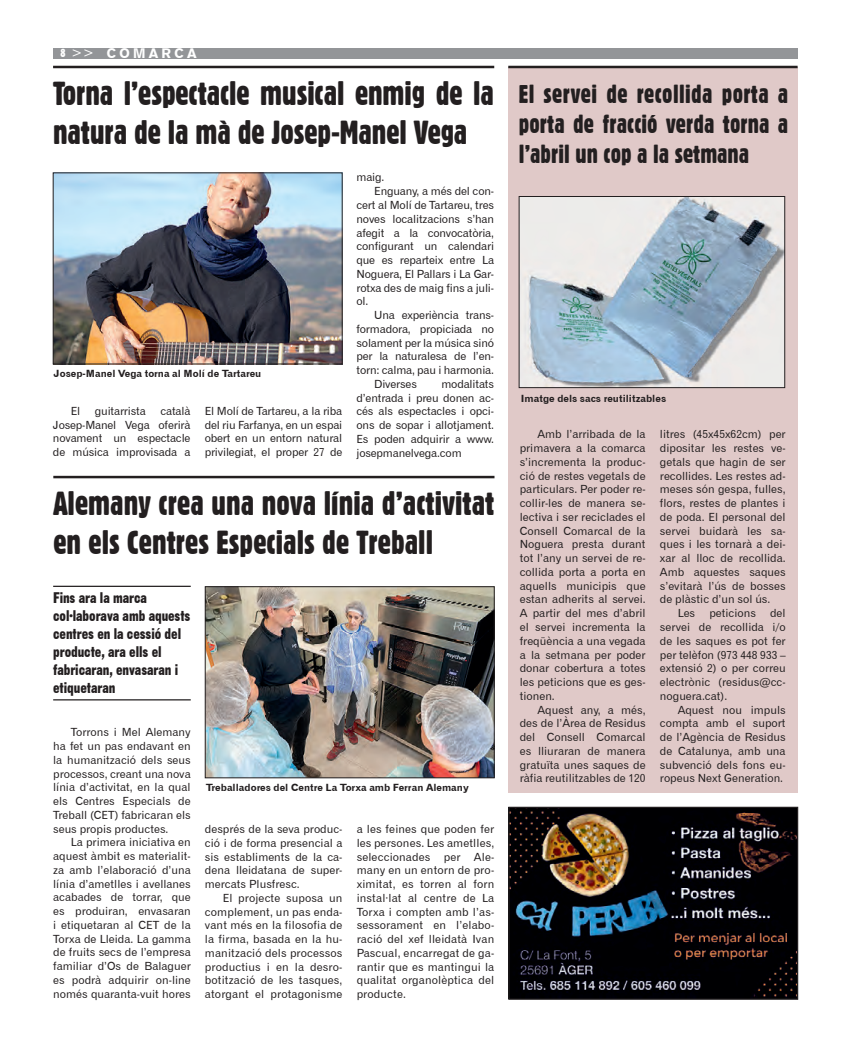
<style>
.page{position:relative;width:851px;height:1053px;background:#fff}
.page>*{position:absolute;margin:0;border:0;box-sizing:border-box;transform-origin:0 0}
.t1{font:32.5px/39px "Gothic 821 Condensed BT";color:#231f20}
.t2{font:25px/30px "Gothic 821 Condensed BT";color:#231f20;text-align:justify}
.t3{font:15px/18px "Gothic No 13 BT";letter-spacing:-.005em;color:#231f20}
.t4{font:13.75px "Gothic 725 BT Black A";letter-spacing:.25em;color:#fff}
.t5{font:11.25px/13.8px "Gothic 720 BT Roman B";color:#231f20;text-align:justify}
.t6{font:10px "Gothic 720 BT Bold B";color:#231f20}
.s1{font-family:"Gothic 821 Condensed BT";font-size:11.25px}
.s2{font-family:"Gothic 720 BT Roman B"}
</style>
<div class="page">
<div style="left:53px;top:48px;width:744px;height:10px;background:#939598"></div>
<hr style="left:53px;top:66px;width:441px;height:2px;background:#231f20">
<div style="left:508px;top:67px;width:289px;height:725px;background:#e0c9c8"></div>
<hr style="left:508px;top:66px;width:289px;height:2px;background:#231f20">
<img style="left:521px;top:198px;width:261px;height:188px">
<div style="left:519px;top:196px;width:265px;height:192px;border:1px solid #231f20"></div>
<hr style="left:53px;top:476px;width:441px;height:2px;background:#231f20">
<img style="left:207px;top:588px;width:285px;height:188px">
<div style="left:205px;top:586px;width:289px;height:192px;border:1px solid #231f20"></div>
<img style="left:55px;top:175px;width:285px;height:187px">
<div style="left:53px;top:173px;width:289px;height:191px;border:1px solid #231f20"></div>
<img style="left:510px;top:808px;width:286px;height:189px">
<div style="left:508px;top:806px;width:290px;height:193px;border:1px solid #231f20"></div>
<hr style="left:53px;top:585px;width:138px;height:2px;background:#231f20">
<hr style="left:53px;top:699px;width:138px;height:1px;background:#231f20">
<p class="t4" style="left:61px;top:45px;width:137px"><span class="s1">8</span> <span class="s2">&gt;&gt;</span> COMARCA</p>
<p class="t1" style="left:53px;top:74px;width:442px">Torna l’espectacle musical enmig de la natura de la mà de Josep-Manel Vega</p>
<p class="t6" style="left:54px;top:367px;width:209px">Josep-Manel Vega torna al Molí de Tartareu</p>
<p class="t5" style="left:205px;top:404px;width:139px">El Molí de Tartareu, a la riba del riu Farfanya, en un espai obert en un entorn natural privilegiat, el proper 27 de</p>
<p class="t5" style="left:53px;top:404px;width:139px;text-indent:107px">català Josep-Manel Vega oferirà novament un espectacle de música improvisada a</p>
<p class="t5" style="left:71px;top:404px;width:11px">El</p>
<p class="t5" style="left:95px;top:404px;width:52px">guitarrista</p>
<p class="t5" style="left:356px;top:170px;width:29px">maig.</p>
<p class="t5" style="left:356px;top:184px;width:139px;text-indent:18px">Enguany, a més del con&shy;cert al Molí de Tartareu, tres noves localitzacions s’han afegit a la convocatòria, configurant un calendari que es reparteix entre La Noguera, El Pallars i La Gar&shy;rotxa des de maig fins a juli&shy;ol.</p>
<p class="t5" style="left:356px;top:308px;width:139px;text-indent:18px">Una experiència trans&shy;formadora, propiciada no solament per la música sinó per la naturalesa de l’en&shy;torn: calma, pau i harmonia.</p>
<p class="t5" style="left:374px;top:377px;width:44px">Diverses</p>
<p class="t5" style="left:356px;top:377px;width:139px;text-indent:85px">modalitats d’entrada i preu donen ac&shy;cés als espectacles i opci&shy;ons de sopar i allotjament.<br>Es poden adquirir a www. josepmanelvega.com</p>
<p class="t1" style="left:53px;top:484px;width:442px">Alemany crea una nova línia d’activitat en els Centres Especials de Treball</p>
<p class="t3" style="left:53px;top:588px;width:95px">Fins ara la marca</p>
<p class="t3" style="left:53px;top:606px;width:139px">col·laborava amb aquests centres en la cessió del producte, ara ells el fabricaran, envasaran i etiquetaran</p>
<p class="t5" style="left:53px;top:725px;width:139px;text-indent:18px">Torrons i Mel Alemany ha fet un pas endavant en la humanització dels seus processos, creant una nova línia d’activitat, en la qual els Centres Especials de Treball (CET) fabricaran els seus propis productes.</p>
<p class="t5" style="left:53px;top:835px;width:139px;text-indent:18px">La primera iniciativa en aquest àmbit es materialit&shy;za amb l’elaboració d’una línia d’ametlles i avellanes acabades de torrar, que es produiran, envasaran i etiquetaran al CET de la Torxa de Lleida. La gamma de fruits secs de l’empresa familiar d’Os de Balaguer es podrà adquirir on-line només quaranta-vuit hores</p>
<p class="t6" style="left:206px;top:781px;width:264px">Treballadores del Centre La Torxa amb Ferran Alemany</p>
<p class="t5" style="left:205px;top:822px;width:139px">després de la seva produc&shy;ció i de forma presencial a sis establiments de la ca&shy;dena lleidatana de super&shy;mercats Plusfresc.</p>
<p class="t5" style="left:205px;top:890px;width:139px;text-indent:18px">El projecte suposa un complement, un pas enda&shy;vant més en la filosofia de la firma, basada en la hu&shy;manització dels processos productius i en la desro&shy;botització de les tasques, atorgant el protagonisme</p>
<p class="t5" style="left:356px;top:822px;width:139px">a les feines que poden fer les persones. Les ametlles, seleccionades per Ale&shy;many en un entorn de pro&shy;ximitat, es torren al forn instal·lat al centre de La Torxa i compten amb l’as&shy;sessorament en l’elabo&shy;ració del xef lleidatà Ivan Pascual, encarregat de ga&shy;rantir que es mantingui la qualitat organolèptica del producte.</p>
<p class="t2" style="left:519px;top:79px;width:271px">El servei de recollida porta a porta de fracció verda torna a l’abril un cop a la setmana</p>
<p class="t6" style="left:520px;top:392px;width:147px">Imatge dels sacs reutilitzables</p>
<p class="t5" style="left:519px;top:427px;width:127px;text-indent:18px">Amb l’arribada de la primavera a la comarca s’incrementa la produc&shy;ció de restes vegetals de particulars. Per poder re&shy;collir-les de manera se&shy;lectiva i ser reciclades el Consell Comarcal de la Noguera presta durant tot l’any un servei de re&shy;collida porta a porta en aquells municipis que estan adherits al servei.<br>A partir del mes d’abril el servei incrementa la freqüència a una vegada a la setmana per poder donar cobertura a totes les peticions que es ges&shy;tionen.</p>
<p class="t5" style="left:519px;top:702px;width:127px;text-indent:18px">Aquest any, a més, des de l’Àrea de Residus del Consell Comarcal es lliuraran de manera gratuïta unes saques de ràfia reutilitzables de 120</p>
<p class="t5" style="left:659px;top:427px;width:127px">litres (45x45x62cm) per dipositar les restes ve&shy;getals que hagin de ser recollides. Les restes ad&shy;meses són gespa, fulles, flors, restes de plantes i de poda. El personal del servei buidarà les sa&shy;ques i les tornarà a dei&shy;xar al lloc de recollida.<br>Amb aquestes saques s’evitarà l’ús de bosses de plàstic d’un sol ús.</p>
<p class="t5" style="left:677px;top:606px;width:19px">Les</p>
<p class="t5" style="left:709px;top:606px;width:48px">peticions</p>
<p class="t5" style="left:659px;top:606px;width:127px;text-indent:110px">del servei de recollida i/o de les saques es pot fer per telèfon (973 448 933 – extensió 2) o per correu electrònic (residus@cc&shy;noguera.cat).</p>
<p class="t5" style="left:659px;top:702px;width:127px;text-indent:18px">Aquest nou impuls compta amb el suport de l’Agència de Residus de Catalunya, amb una subvenció dels fons eu&shy;ropeus Next Generation.</p>
</div>
